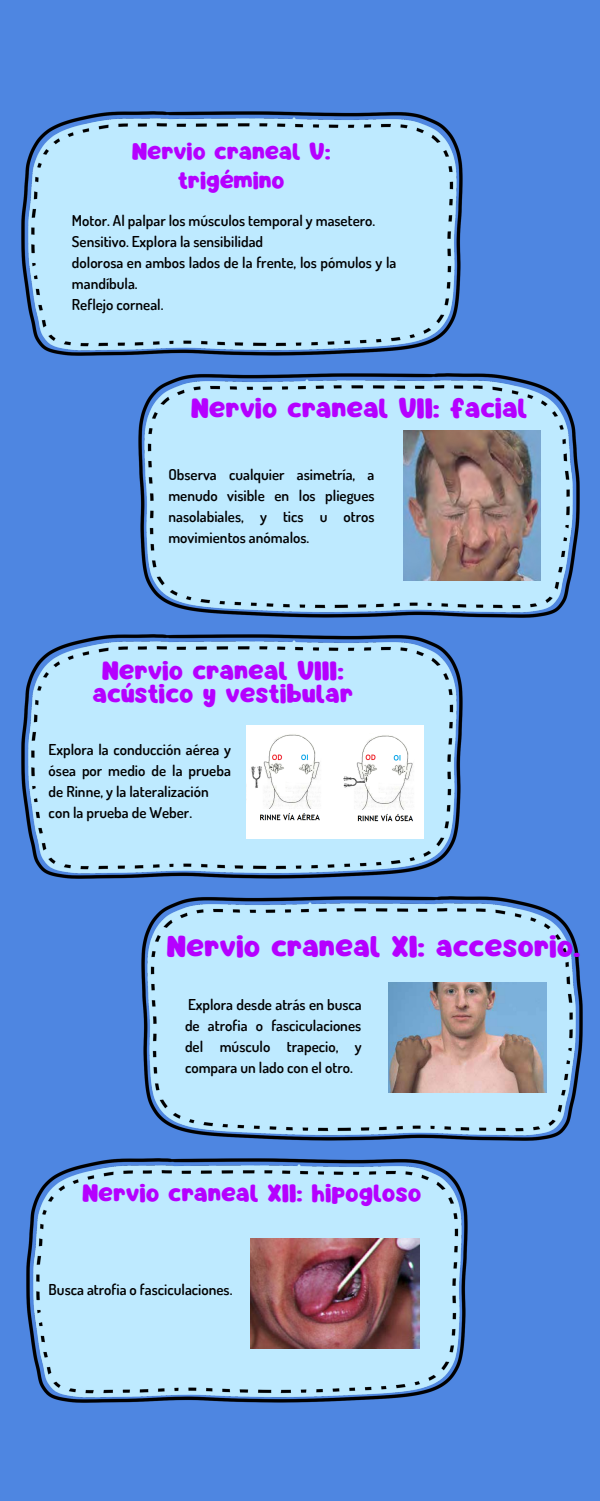
<style>
.page{position:relative;width:600px;height:1501px;background:#fff}
.page>*{position:absolute;margin:0;border:0;box-sizing:border-box;transform-origin:0 0}
.t1{font:27.1px "Mango";color:#b500ff}
.t2{font:25px "Mango";color:#b500ff}
.t3{font:23.5px/23.2px "Mango";color:#b500ff;text-align:center}
.t4{font:22.3px "Mango";color:#b500ff}
.t5{font:21.4px/29.7px "Mango";color:#b500ff;text-align:center}
.t6{font:600 15px/21px "Dosis";color:#000;text-align:justify}
</style>
<div class="page">
<div style="left:0;top:0;width:600px;height:1500px;background:#4e86e1"></div>
<img style="left:139px;top:373px;width:441px;height:244px">
<img style="left:142px;top:896px;width:440px;height:244px">
<img style="left:21px;top:635px;width:441px;height:243px">
<img style="left:26px;top:1158px;width:441px;height:243px">
<img style="left:21px;top:112px;width:441px;height:243px">
<img style="left:404px;top:430px;width:136px;height:150px">
<img style="left:247px;top:725px;width:176px;height:112px">
<img style="left:388px;top:982px;width:158px;height:110px">
<img style="left:250px;top:1237px;width:170px;height:110px">
<p class="t5" style="left:132px;top:137px;width:200px">Nervio craneal V: trigémino</p>
<p class="t6" style="left:72px;top:209px;width:305px">Motor. Al palpar los músculos temporal y masetero.</p>
<p class="t6" style="left:72px;top:230px;width:193px">Sensitivo. Explora la sensibilidad</p>
<p class="t6" style="left:72px;top:251px;width:326px">dolorosa en ambos lados de la frente, los pómulos y la mandíbula.</p>
<p class="t6" style="left:72px;top:293px;width:93px">Reflejo corneal.</p>
<p class="t2" style="left:191px;top:398px;width:338px">Nervio craneal VII: facial</p>
<p class="t6" style="left:168px;top:463px;width:208px">Observa cualquier asimetría, a menudo visible en los pliegues nasolabiales, y tics u otros movimientos anómalos.</p>
<p class="t3" style="left:93px;top:660px;width:262px">Nervio craneal VIII: acústico y vestibular</p>
<p class="t6" style="left:49px;top:738px;width:184px">Explora la conducción aérea y ósea por medio de la prueba de Rinne, y la lateralización</p>
<p class="t6" style="left:49px;top:801px;width:145px">con la prueba de Weber.</p>
<p class="t1" style="left:167px;top:935px;width:416px">Nervio craneal XI: accesorio.</p>
<p class="t6" style="left:185px;top:993px;width:178px">Explora desde atrás en busca de atrofia o fasciculaciones del músculo trapecio, y compara un lado con el otro.</p>
<p class="t4" style="left:82px;top:1183px;width:341px">Nervio craneal XII: hipogloso</p>
<p class="t6" style="left:49px;top:1278px;width:185px">Busca atrofia o fasciculaciones.</p>
</div>
